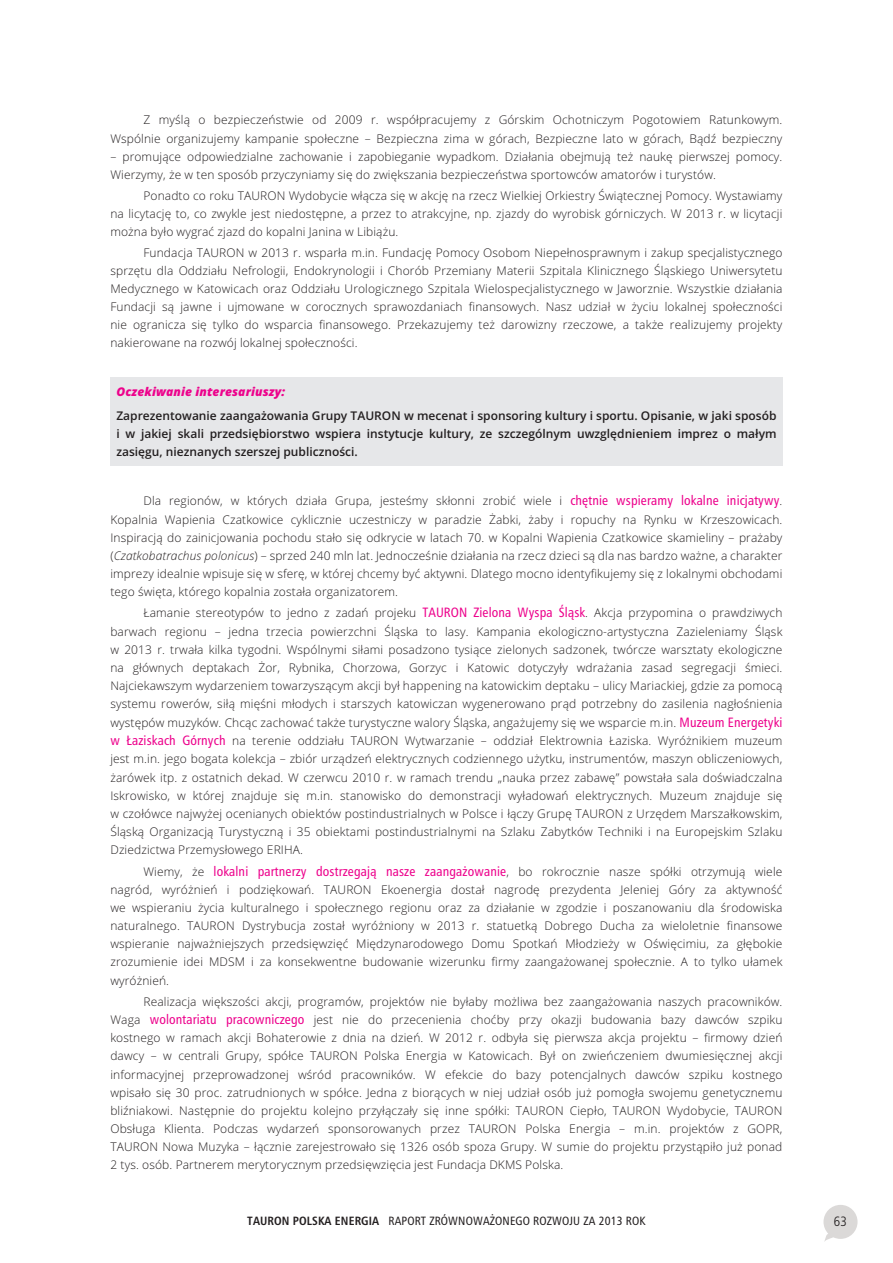
<style>
.page{position:relative;width:893px;height:1263px;background:#fff}
.page>*{position:absolute;margin:0;border:0;box-sizing:border-box;transform-origin:0 0}
.t1{font:300 13.5px "Frutiger LT Com 47 Light Cn";color:#231f20}
.t2{font:300 12px/18.1px "Open Sans";letter-spacing:.01em;color:#231f20;text-align:justify}
.t3{font:600 12px/18px "Open Sans";color:#231f20;text-align:justify}
.t4{font:12px "Humnst 777 Cn EU";letter-spacing:.01em;color:#231f20}
.t5{font:italic 800 12px "Open Sans";letter-spacing:.01em;color:#ed028c}
.s1{font-family:"Humnst 777 Cn EU";font-weight:400;font-size:13.5px;color:#ed028c}
.s2{font-style:italic}
.s3{font-weight:700}
</style>
<div class="page">
<svg style="left:823px;top:1205px;width:34px;height:37px"></svg>
<div style="left:110px;top:377px;width:672px;height:89px;background:#e6e7e9"></div>
<p class="t2" style="left:110px;top:112px;width:673px;text-align:right">Z myœl¹ o bezpieczeñstwie od 2009 r. wspó³pracujemy z Górskim Ochotniczym Pogotowiem Ratunkowym.<br>Wspólnie organizujemy kampanie spo³eczne – Bezpieczna zima w górach, Bezpieczne lato w górach, B¹dŸ bezpieczny</p>
<p class="t2" style="left:110px;top:149px;width:673px">– promuj¹ce odpowiedzialne zachowanie i zapobieganie wypadkom. Dzia³ania obejmuj¹ te¿ naukê pierwszej pomocy.<br>Wierzymy, ¿e w ten sposób przyczyniamy siê do zwiêkszania bezpieczeñstwa sportowców amatorów i turystów.</p>
<p class="t2" style="left:110px;top:188px;width:673px;text-indent:33px">Ponadto co roku TAURON Wydobycie w³¹cza siê w akcjê na rzecz Wielkiej Orkiestry Œwi¹tecznej Pomocy. Wystawiamy na licytacjê to, co zwykle jest niedostêpne, a przez to atrakcyjne, np. zjazdy do wyrobisk górniczych. W 2013 r. w licytacji mo¿na by³o wygraæ zjazd do kopalni Janina w Libi¹¿u.</p>
<p class="t2" style="left:110px;top:245px;width:673px;text-indent:33px">Fundacja TAURON w 2013 r. wspar³a m.in. Fundacjê Pomocy Osobom Niepe³nosprawnym i zakup specjalistycznego sprzêtu dla Oddzia³u Nefrologii, Endokrynologii i Chorób Przemiany Materii Szpitala Klinicznego Œl¹skiego Uniwersytetu Medycznego w Katowicach oraz Oddzia³u Urologicznego Szpitala Wielospecjalistycznego w Jaworznie. Wszystkie dzia³ania Fundacji s¹ jawne i ujmowane w corocznych sprawozdaniach finansowych. Nasz udzia³ w ¿yciu lokalnej spo³ecznoœci nie ogranicza siê tylko do wsparcia finansowego. Przekazujemy te¿ darowizny rzeczowe, a tak¿e realizujemy projekty nakierowane na rozwój lokalnej spo³ecznoœci.</p>
<p class="t5" style="left:116px;top:384px;width:170px">Oczekiwanie interesariuszy:</p>
<p class="t3" style="left:116px;top:407px;width:661px">Zaprezentowanie zaanga¿owania Grupy TAURON w mecenat i sponsoring kultury i sportu. Opisanie, w jaki sposób i w jakiej skali przedsiêbiorstwo wspiera instytucje kultury, ze szczególnym uwzglêdnieniem imprez o ma³ym zasiêgu, nieznanych szerszej publicznoœci.</p>
<p class="t2" style="left:110px;top:493px;width:673px;text-indent:33px">Dla regionów, w których dzia³a Grupa, jesteœmy sk³onni zrobiæ wiele i <span class="s1">chêtnie wspieramy lokalne inicjatywy</span>.<br>Kopalnia Wapienia Czatkowice cyklicznie uczestniczy w paradzie ¯abki, ¿aby i ropuchy na Rynku w Krzeszowicach.<br>Inspiracj¹ do zainicjowania pochodu sta³o siê odkrycie w latach 70. w Kopalni Wapienia Czatkowice skamieliny – pra¿aby (<span class="s2">Czatkobatrachus polonicus</span>) – sprzed 240 mln lat. Jednoczeœnie dzia³ania na rzecz dzieci s¹ dla nas bardzo wa¿ne, a charakter imprezy idealnie wpisuje siê w sferê, w której chcemy byæ aktywni. Dlatego mocno identyfikujemy siê z lokalnymi obchodami tego œwiêta, którego kopalnia zosta³a organizatorem.</p>
<p class="t2" style="left:110px;top:605px;width:673px;text-indent:33px">£amanie stereotypów to jedno z zadañ projeku <span class="s1">TAURON Zielona Wyspa Œl¹sk</span>. Akcja przypomina o prawdziwych barwach regionu – jedna trzecia powierzchni Œl¹ska to lasy. Kampania ekologiczno-artystyczna Zazieleniamy Œl¹sk w 2013 r. trwa³a kilka tygodni. Wspólnymi si³ami posadzono tysi¹ce zielonych sadzonek, twórcze warsztaty ekologiczne na g³ównych deptakach ¯or, Rybnika, Chorzowa, Gorzyc i Katowic dotyczy³y wdra¿ania zasad segregacji œmieci.<br>Najciekawszym wydarzeniem towarzysz¹cym akcji by³ happening na katowickim deptaku – ulicy Mariackiej, gdzie za pomoc¹ systemu rowerów, si³¹ miêœni m³odych i starszych katowiczan wygenerowano pr¹d potrzebny do zasilenia nag³oœnienia wystêpów muzyków. Chc¹c zachowaæ tak¿e turystyczne walory Œl¹ska, anga¿ujemy siê we wsparcie m.in. <span class="s1">Muzeum Energetyki w £aziskach Górnych</span> na terenie oddzia³u TAURON Wytwarzanie – oddzia³ Elektrownia £aziska. Wyró¿nikiem muzeum jest m.in. jego bogata kolekcja – zbiór urz¹dzeñ elektrycznych codziennego u¿ytku, instrumentów, maszyn obliczeniowych, ¿arówek itp. z ostatnich dekad. W czerwcu 2010 r. w ramach trendu „nauka przez zabawê” powsta³a sala doœwiadczalna Iskrowisko, w której znajduje siê m.in. stanowisko do demonstracji wy³adowañ elektrycznych. Muzeum znajduje siê w czo³ówce najwy¿ej ocenianych obiektów postindustrialnych w Polsce i ³¹czy Grupê TAURON z Urzêdem Marsza³kowskim, Œl¹sk¹ Organizacj¹ Turystyczn¹ i 35 obiektami postindustrialnymi na Szlaku Zabytków Techniki i na Europejskim Szlaku Dziedzictwa Przemys³owego ERIHA.</p>
<p class="t2" style="left:110px;top:863px;width:673px;text-indent:33px">Wiemy, ¿e <span class="s1">lokalni partnerzy dostrzegaj¹ nasze zaanga¿owanie</span>, bo rokrocznie nasze spó³ki otrzymuj¹ wiele nagród, wyró¿nieñ i podziêkowañ. TAURON Ekoenergia dosta³ nagrodê prezydenta Jeleniej Góry za aktywnoœæ we wspieraniu ¿ycia kulturalnego i spo³ecznego regionu oraz za dzia³anie w zgodzie i poszanowaniu dla œrodowiska naturalnego. TAURON Dystrybucja zosta³ wyró¿niony w 2013 r. statuetk¹ Dobrego Ducha za wieloletnie finansowe wspieranie najwa¿niejszych przedsiêwziêæ Miêdzynarodowego Domu Spotkañ M³odzie¿y w Oœwiêcimiu, za g³êbokie zrozumienie idei MDSM i za konsekwentne budowanie wizerunku firmy zaanga¿owanej spo³ecznie. A to tylko u³amek wyró¿nieñ.</p>
<p class="t2" style="left:110px;top:993px;width:673px;text-indent:33px">Realizacja wiêkszoœci akcji, programów, projektów nie by³aby mo¿liwa bez zaanga¿owania naszych pracowników.<br>Waga <span class="s1">wolontariatu pracowniczego</span> jest nie do przecenienia choæby przy okazji budowania bazy dawców szpiku kostnego w ramach akcji Bohaterowie z dnia na dzieñ. W 2012 r. odby³a siê pierwsza akcja projektu – firmowy dzieñ dawcy – w centrali Grupy, spó³ce TAURON Polska Energia w Katowicach. By³ on zwieñczeniem dwumiesiêcznej akcji informacyjnej przeprowadzonej wœród pracowników. W efekcie do bazy potencjalnych dawców szpiku kostnego wpisa³o siê 30 proc. zatrudnionych w spó³ce. Jedna z bior¹cych w niej udzia³ osób ju¿ pomog³a swojemu genetycznemu bliŸniakowi. Nastêpnie do projektu kolejno przy³¹cza³y siê inne spó³ki: TAURON Ciep³o, TAURON Wydobycie, TAURON Obs³uga Klienta. Podczas wydarzeñ sponsorowanych przez TAURON Polska Energia – m.in. projektów z GOPR, TAURON Nowa Muzyka – ³¹cznie zarejestrowa³o siê 1326 osób spoza Grupy. W sumie do projektu przyst¹pi³o ju¿ ponad 2 tys. osób. Partnerem merytorycznym przedsiêwziêcia jest Fundacja DKMS Polska.</p>
<p class="t4" style="left:247px;top:1216px;width:399px"><span class="s3">TAURON POLSKA ENERGIA</span> RAPORT ZRÓWNOWA¯ONEGO ROZWOJU ZA 2013 ROK</p>
<p class="t1" style="left:833px;top:1213px;width:15px">63</p>
</div>
